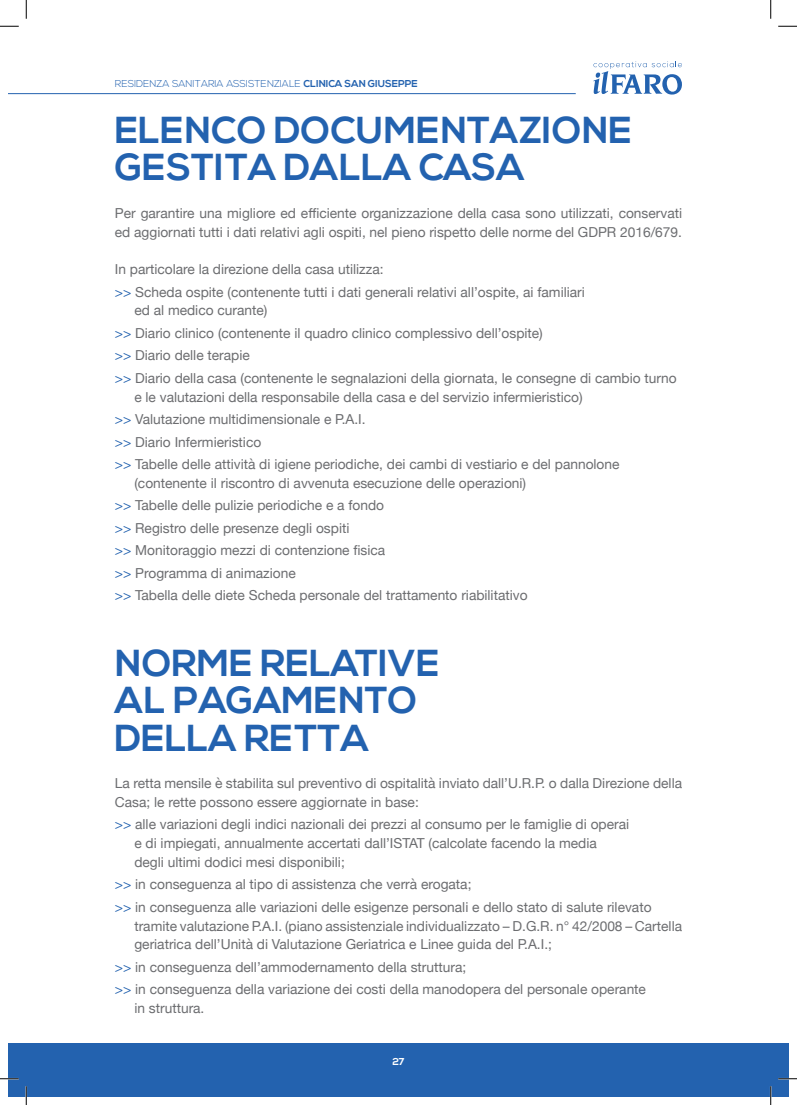
<style>
.page{position:relative;width:797px;height:1105px;background:#fff}
.page>*{position:absolute;margin:0;border:0;box-sizing:border-box;transform-origin:0 0}
.t1{font:700 37.5px/37.5px "Nexa";color:#2362af}
.t2{font:13.75px/22.5px "Helvetica Neue";color:#6c6d70}
.t3{font:300 10px "Nexa";color:#2362af}
.t4{font:700 10px "Nexa";color:#fff}
.s1{font-weight:700}
.s2{color:#2362af}
</style>
<div class="page">
<svg style="left:593px;top:62px;width:89px;height:32px"></svg>
<hr style="left:9px;top:93px;width:566px;height:1px;background:#2362af">
<div style="left:9px;top:1043px;width:779px;height:53px;background:#2362af"></div>
<svg style="left:0;top:25px;width:19px;height:2px"></svg>
<svg style="left:778px;top:25px;width:19px;height:2px"></svg>
<svg style="left:0;top:1078px;width:19px;height:1px"></svg>
<svg style="left:778px;top:1078px;width:19px;height:1px"></svg>
<svg style="left:25px;top:0;width:2px;height:19px"></svg>
<svg style="left:25px;top:1086px;width:2px;height:19px"></svg>
<svg style="left:770px;top:0;width:1px;height:19px"></svg>
<svg style="left:770px;top:1086px;width:1px;height:19px"></svg>
<p class="t3" style="left:115px;top:78px;width:304px">RESIDENZA SANITARIA ASSISTENZIALE <span class="s1">CLINICA SAN GIUSEPPE</span></p>
<h1 class="t1" style="left:115px;top:113px;width:518px">ELENCO DOCUMENTAZIONE<br>GESTITA DALLA CASA</h1>
<p class="t2" style="left:115px;top:204px;width:568px;line-height:18.8px">Per garantire una migliore ed efficiente organizzazione della casa sono utilizzati, conservati ed aggiornati tutti i dati relativi agli ospiti, nel pieno rispetto delle norme del GDPR 2016/679.</p>
<p class="t2" style="left:115px;top:259px;width:471px">In particolare la direzione della casa utilizza:<br><span class="s2">&gt;&gt;</span> Scheda ospite (contenente tutti i dati generali relativi all’ospite, ai familiari</p>
<p class="t2" style="left:115px;top:300px;width:563px;text-indent:19px">ed al medico curante)<br><span class="s2">&gt;&gt;</span> Diario clinico (contenente il quadro clinico complessivo dell’ospite)<br><span class="s2">&gt;&gt;</span> Diario delle terapie<br><span class="s2">&gt;&gt;</span> Diario della casa (contenente le segnalazioni della giornata, le consegne di cambio turno</p>
<p class="t2" style="left:115px;top:386px;width:506px;text-indent:19px">e le valutazioni della responsabile della casa e del servizio infermieristico)<br><span class="s2">&gt;&gt;</span> Valutazione multidimensionale e P.A.I.<br><span class="s2">&gt;&gt;</span> Diario Infermieristico<br><span class="s2">&gt;&gt;</span> Tabelle delle attività di igiene periodiche, dei cambi di vestiario e del pannolone</p>
<p class="t2" style="left:115px;top:473px;width:414px;text-indent:19px">(contenente il riscontro di avvenuta esecuzione delle operazioni) <span class="s2">&gt;&gt;</span> Tabelle delle pulizie periodiche e a fondo<br><span class="s2">&gt;&gt;</span> Registro delle presenze degli ospiti<br><span class="s2">&gt;&gt;</span> Monitoraggio mezzi di contenzione fisica<br><span class="s2">&gt;&gt;</span> Programma di animazione<br><span class="s2">&gt;&gt;</span> Tabella delle diete Scheda personale del trattamento riabilitativo</p>
<h1 class="t1" style="left:115px;top:645px;width:326px">NORME RELATIVE<br>AL PAGAMENTO<br>DELLA RETTA</h1>
<p class="t2" style="left:115px;top:774px;width:568px;line-height:18.8px">La retta mensile è stabilita sul preventivo di ospitalità inviato dall’U.R.P. o dalla Direzione della<br>Casa; le rette possono essere aggiornate in base:</p>
<p class="t2" style="left:134px;top:816px;width:496px;line-height:18.8px;text-indent:-19px"><span class="s2">&gt;&gt;</span> alle variazioni degli indici nazionali dei prezzi al consumo per le famiglie di operai e di impiegati, annualmente accertati dall’ISTAT (calcolate facendo la media degli ultimi dodici mesi disponibili;</p>
<p class="t2" style="left:115px;top:874px;width:538px"><span class="s2">&gt;&gt;</span> in conseguenza al tipo di assistenza che verrà erogata;<br><span class="s2">&gt;&gt;</span> in conseguenza alle variazioni delle esigenze personali e dello stato di salute rilevato</p>
<p class="t2" style="left:134px;top:917px;width:549px;line-height:18.8px">tramite valutazione P.A.I. (piano assistenziale individualizzato – D.G.R. n° 42/2008 – Cartella geriatrica dell’Unità di Valutazione Geriatrica e Linee guida del P.A.I.;</p>
<p class="t2" style="left:115px;top:956px;width:532px"><span class="s2">&gt;&gt;</span> in conseguenza dell’ammodernamento della struttura;<br><span class="s2">&gt;&gt;</span> in conseguenza della variazione dei costi della manodopera del personale operante</p>
<p class="t2" style="left:134px;top:998px;width:72px">in struttura.</p>
<p class="t4" style="left:392px;top:1055px;width:13px">27</p>
</div>
